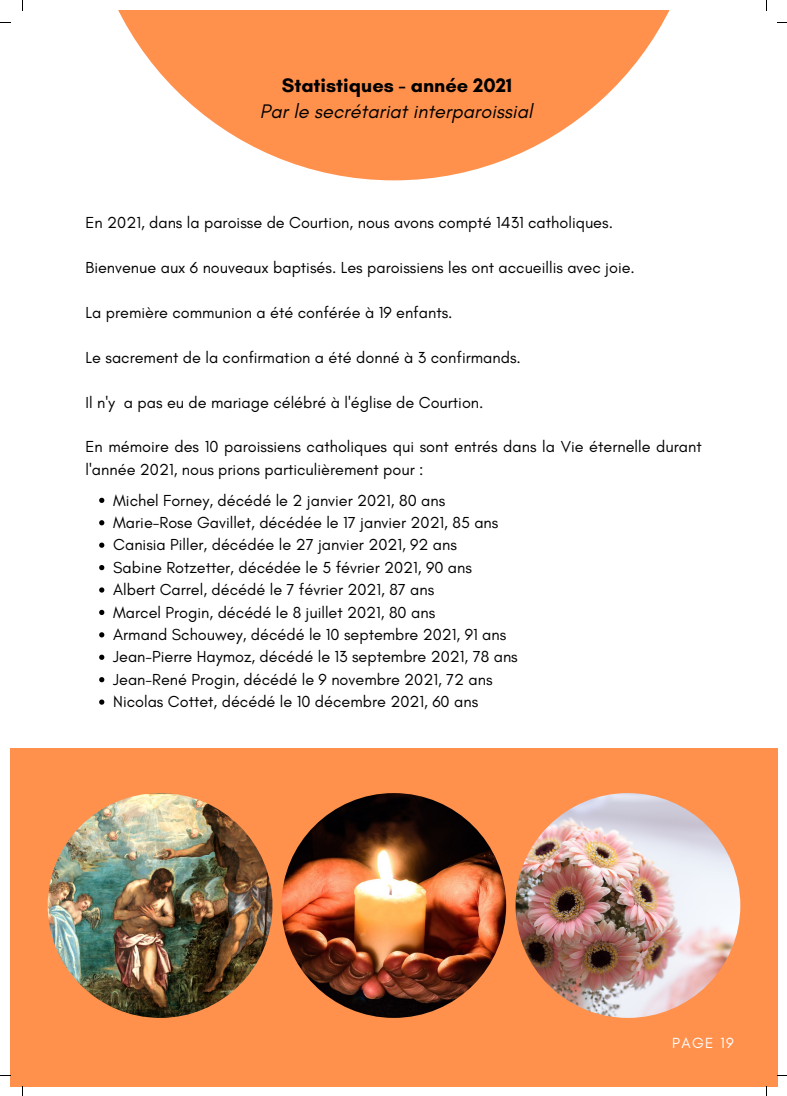
<style>
.page{position:relative;width:787px;height:1096px;background:#fff}
.page>*{position:absolute;margin:0;border:0;box-sizing:border-box;transform-origin:0 0}
.t1{font:italic 20px "Glacial Indifference";color:#000}
.t2{font:700 20px "Glacial Indifference";color:#000}
.t3{font:16.25px/22.4px "Glacial Indifference";color:#000}
.t4{font:15px "Glacial Indifference";letter-spacing:.09em;color:#fff}
</style>
<div class="page">
<div style="left:10px;top:748px;width:767px;height:338px;background:#ff914d"></div>
<svg style="left:118px;top:10px;width:552px;height:170px;fill:#ff914d"></svg>
<svg style="left:99px;top:497px;width:5px;height:6px"></svg>
<svg style="left:99px;top:520px;width:5px;height:5px"></svg>
<svg style="left:99px;top:542px;width:5px;height:5px"></svg>
<svg style="left:99px;top:565px;width:5px;height:5px"></svg>
<svg style="left:99px;top:587px;width:5px;height:5px"></svg>
<svg style="left:99px;top:609px;width:5px;height:6px"></svg>
<svg style="left:99px;top:632px;width:5px;height:5px"></svg>
<svg style="left:99px;top:654px;width:5px;height:5px"></svg>
<svg style="left:99px;top:677px;width:5px;height:5px"></svg>
<svg style="left:99px;top:699px;width:5px;height:5px"></svg>
<img style="left:281px;top:793px;width:225px;height:224px;border-radius:50%">
<img style="left:48px;top:793px;width:224px;height:224px;border-radius:50%">
<img style="left:516px;top:793px;width:224px;height:224px;border-radius:50%">
<p class="t2" style="left:282px;top:72px;width:232px">Statistiques - année 2021</p>
<p class="t1" style="left:260px;top:99px;width:274px">Par le secrétariat interparoissial</p>
<p class="t3" style="left:86px;top:211px;width:529px">En 2021, dans la paroisse de Courtion, nous avons compté 1431 catholiques.</p>
<p class="t3" style="left:86px;top:256px;width:551px">Bienvenue aux 6 nouveaux baptisés. Les paroissiens les ont accueillis avec joie.</p>
<p class="t3" style="left:86px;top:301px;width:368px">La première communion a été conférée à 19 enfants.</p>
<p class="t3" style="left:86px;top:346px;width:437px">Le sacrement de la confirmation a été donné à 3 confirmands.</p>
<p class="t3" style="left:86px;top:390px;width:399px">Il n'y a pas eu de mariage célébré à l'église de Courtion.</p>
<p class="t3" style="left:86px;top:435px;width:618px">En mémoire des 10 paroissiens catholiques qui sont entrés dans la Vie éternelle durant l'année 2021, nous prions particulièrement pour :</p>
<p class="t3" style="left:113px;top:488px;width:406px">Michel Forney, décédé le 2 janvier 2021, 80 ans Marie-Rose Gavillet, décédée le 17 janvier 2021, 85 ans Canisia Piller, décédée le 27 janvier 2021, 92 ans<br>Sabine Rotzetter, décédée le 5 février 2021, 90 ans Albert Carrel, décédé le 7 février 2021, 87 ans<br>Marcel Progin, décédé le 8 juillet 2021, 80 ans<br>Armand Schouwey, décédé le 10 septembre 2021, 91 ans Jean-Pierre Haymoz, décédé le 13 septembre 2021, 78 ans Jean-René Progin, décédé le 9 novembre 2021, 72 ans Nicolas Cottet, décédé le 10 décembre 2021, 60 ans</p>
<p class="t4" style="left:672px;top:1033px;width:63px">PAGE 19</p>
</div>
